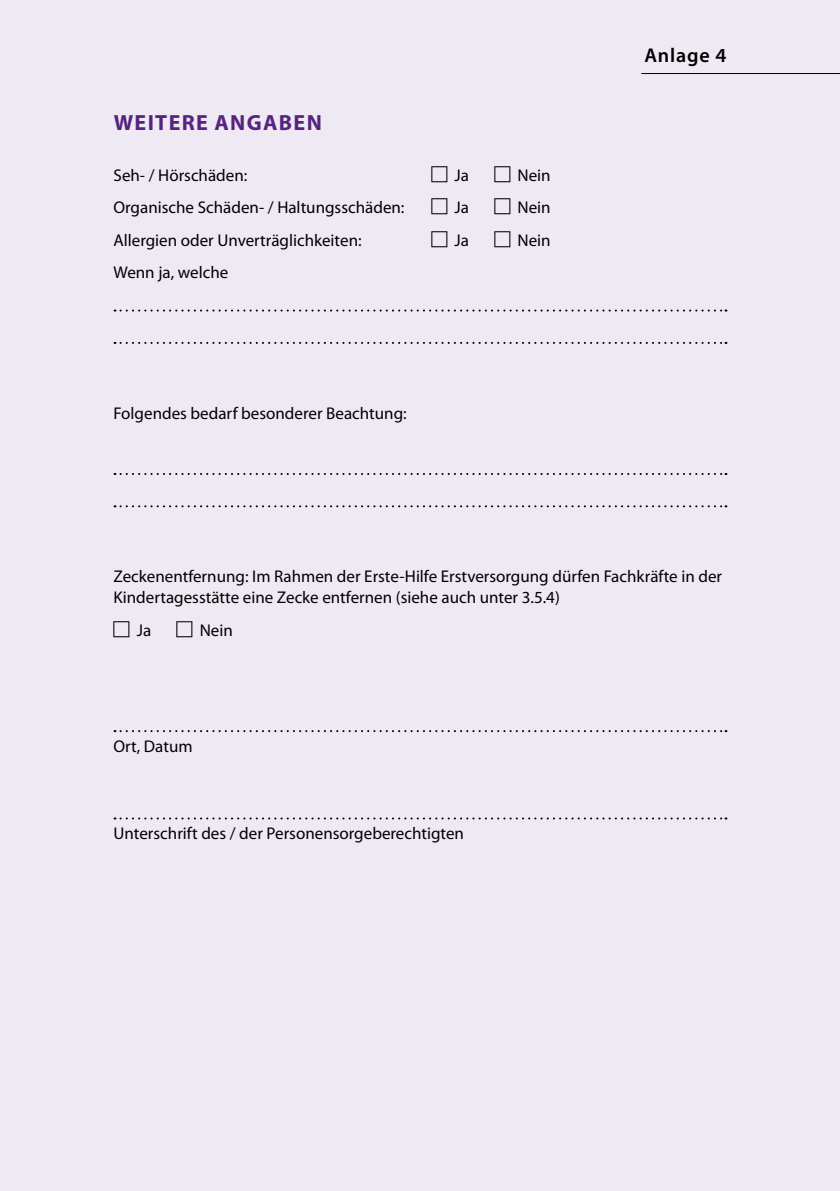
<style>
.page{position:relative;width:840px;height:1191px;background:#fff}
.page>*{position:absolute;margin:0;border:0;box-sizing:border-box;transform-origin:0 0}
.t1{font:700 22px "Myriad Pro";letter-spacing:.06em;color:#572381}
.t2{font:600 20px "Myriad Pro";letter-spacing:.04em;color:#000}
.t3{font:17px/21px "Myriad Pro";color:#000}
</style>
<div class="page">
<div style="left:0;top:0;width:839px;height:1191px;background:#eee9f2"></div>
<hr style="left:641px;top:73px;width:198px;height:1px;background:#000">
<svg style="left:114px;top:309px;width:612px;height:2px"></svg>
<svg style="left:114px;top:342px;width:612px;height:2px"></svg>
<svg style="left:114px;top:473px;width:612px;height:2px"></svg>
<svg style="left:114px;top:505px;width:612px;height:2px"></svg>
<svg style="left:114px;top:730px;width:612px;height:2px"></svg>
<svg style="left:114px;top:817px;width:612px;height:2px"></svg>
<p class="t1" style="left:114px;top:108px;width:209px">WEITERE ANGABEN</p>
<p class="t3" style="left:113px;top:164px;width:135px">Seh- / Hörschäden:</p>
<p class="t3" style="left:454px;top:164px;width:16px">Ja</p>
<p class="t3" style="left:517px;top:164px;width:35px">Nein</p>
<p class="t3" style="left:113px;top:197px;width:292px">Organische Schäden- / Haltungsschäden:</p>
<p class="t3" style="left:454px;top:197px;width:16px">Ja</p>
<p class="t3" style="left:517px;top:197px;width:35px">Nein</p>
<p class="t3" style="left:113px;top:229px;width:249px">Allergien oder Unverträglichkeiten:</p>
<p class="t3" style="left:454px;top:229px;width:16px">Ja</p>
<p class="t3" style="left:517px;top:229px;width:35px">Nein</p>
<p class="t3" style="left:113px;top:261px;width:116px">Wenn ja, welche</p>
<p class="t3" style="left:113px;top:402px;width:294px">Folgendes bedarf besonderer Beachtung:</p>
<p class="t2" style="left:644px;top:42px;width:83px">Anlage 4</p>
<p class="t3" style="left:113px;top:566px;width:609px">Zeckenentfernung: Im Rahmen der Erste-Hilfe Erstversorgung dürfen Fachkräfte in der<br>Kindertagesstätte eine Zecke entfernen (siehe auch unter 3.5.4)</p>
<p class="t3" style="left:137px;top:619px;width:16px">Ja</p>
<p class="t3" style="left:200px;top:619px;width:35px">Nein</p>
<p class="t3" style="left:113px;top:735px;width:80px">Ort, Datum</p>
<p class="t3" style="left:113px;top:823px;width:352px">Unterschrift des / der Personensorgeberechtigten</p>
</div>
